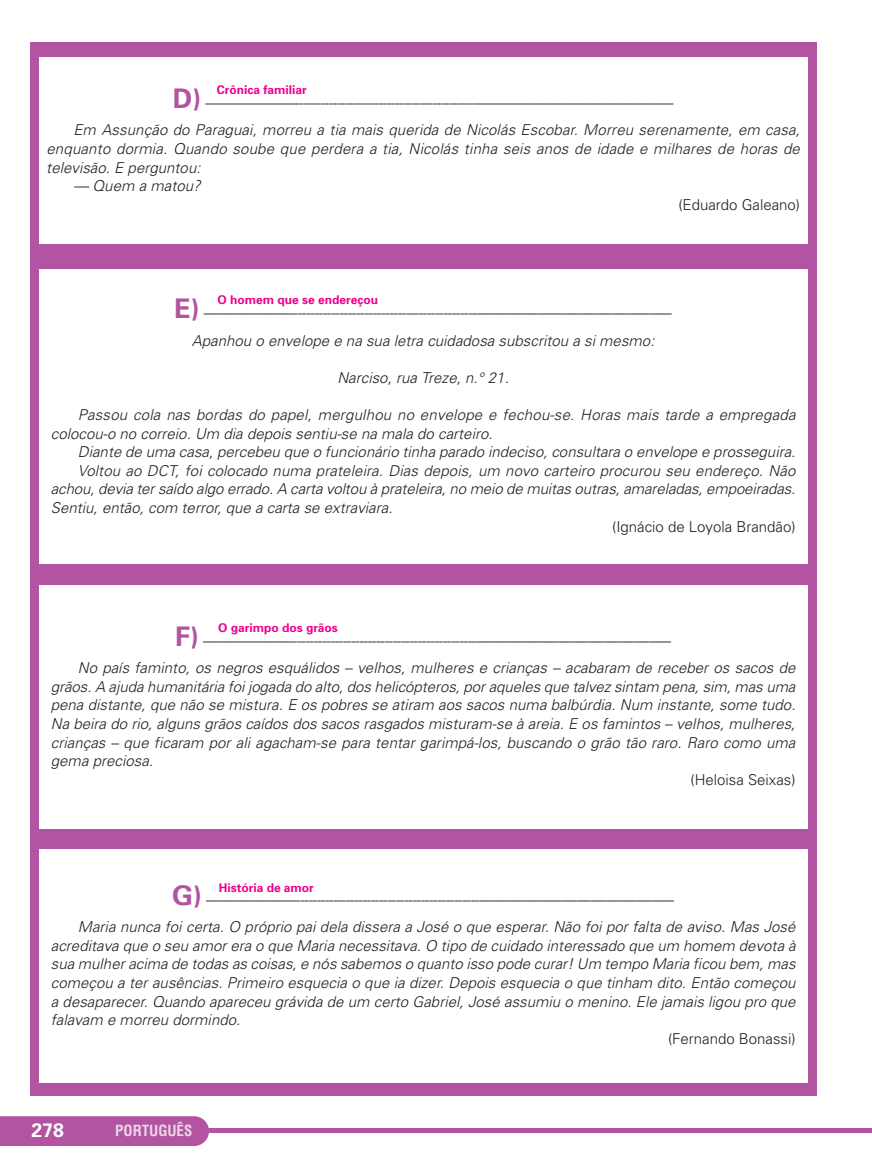
<style>
.page{position:relative;width:872px;height:1170px;background:#fff}
.page>*{position:absolute;margin:0;border:0;box-sizing:border-box;transform-origin:0 0}
.t1{font:700 19.5px "Univers";color:#fff}
.t2{font:italic 300 15px/18.6px "Univers";color:#231f20}
.t3{font:300 15px/27.2px "Univers";color:#231f20;text-align:center}
.t4{font:700 condensed 15px "Helvetica";color:#ebd7e8}
.t5{font:700 12px "Univers";color:#ed028c}
.s1{font-weight:700;font-style:normal;font-size:27px;color:#b254a1}
.s2{font-style:normal}
.s3{font-weight:700;font-size:27px;color:#b254a1}
.s4{font-style:italic}
</style>
<div class="page">
<div style="left:30px;top:43px;width:786px;height:1052px;background:#b254a1"></div>
<hr style="left:0;top:1128px;width:872px;height:4px;background:#b254a1">
<div style="left:0;top:1116px;width:209px;height:29px;background:#b254a1"></div>
<div style="left:39px;top:269px;width:768px;height:295px;background:#fff"></div>
<div style="left:39px;top:585px;width:768px;height:243px;background:#fff"></div>
<div style="left:39px;top:849px;width:768px;height:233px;background:#fff"></div>
<div style="left:39px;top:57px;width:768px;height:187px;background:#fff"></div>
<p class="t5" style="left:217px;top:86px;width:91px">Crônica familiar</p>
<p class="t2" style="left:73px;top:91px;width:731px;line-height:27.2px;text-indent:99px"><span class="s1">D)</span> <span class="s2">——————--------------------------------------------———––––––––––––––––––—<br></span>Em Assunção do Paraguai, morreu a tia mais querida de Nicolás Escobar. Morreu serenamente, em casa,</p>
<p class="t2" style="left:46px;top:141px;width:758px">enquan to dormia. Quando soube que perdera a tia, Nicolás tinha seis anos de idade e milhares de horas de televisão. E perguntou:</p>
<p class="t2" style="left:73px;top:178px;width:132px">— Quem a matou?</p>
<p class="t3" style="left:678px;top:192px;width:123px">(Eduardo Galeano)</p>
<p class="t5" style="left:217px;top:295px;width:162px">O homem que se endereçou</p>
<p class="t3" style="left:174px;top:301px;width:499px"><span class="s3">E)</span> ——————--------------------------------------------———––––––––––––––––––—<br><span class="s4">Apanhou o envelope e na sua letra cuidadosa subscritou a si mesmo:</span></p>
<p class="t2" style="left:337px;top:369px;width:176px">Narciso, rua Treze, n.° 21.</p>
<p class="t2" style="left:51px;top:407px;width:749px;text-indent:27px">Passou cola nas bordas do papel, mergulhou no envelope e fechou-se. Horas mais tarde a empregada colocou-o no correio. Um dia depois sentiu-se na mala do carteiro.</p>
<p class="t2" style="left:78px;top:444px;width:722px">Diante de uma casa, percebeu que o funcionário tinha parado indeciso, consultara o envelope e prosseguira.</p>
<p class="t2" style="left:78px;top:462px;width:722px">Voltou ao DCT, foi colocado numa prateleira. Dias depois, um novo carteiro procurou seu endereço. Não</p>
<p class="t2" style="left:51px;top:481px;width:749px">achou,devia tersaído algo errado.A carta voltou à prateleira,no meio de muitas outras,amareladas,empoeiradas.</p>
<p class="t2" style="left:51px;top:500px;width:346px">Sentiu, então, com terror, que a carta se extraviara.</p>
<p class="t3" style="left:612px;top:514px;width:185px">(Ignácio de Loyola Brandão)</p>
<p class="t5" style="left:218px;top:623px;width:121px">O garimpo dos grãos</p>
<p class="t2" style="left:78px;top:628px;width:722px;line-height:27.2px;text-indent:97px"><span class="s1">F)</span> <span class="s2">——————--------------------------------------------———––––––––––––––––––—<br></span>No país faminto, os negros esquálidos – velhos, mulheres e crianças – acabaram de receber os sacos de</p>
<p class="t2" style="left:51px;top:678px;width:749px;text-align:justify">grãos.A ajuda humanitária foijogada do alto,dos helicópteros,poraqueles que talvez sintam pena,sim,mas uma pena distante, que não se mistura. E os pobres se atiram aos sacos numa balbúrdia. Num instante, some tudo.<br>Na beira do rio, alguns grãos caídos dos sacos rasgados misturam-se à areia. E os famintos – velhos, mulheres, crianças – que ficaram por ali agacham-se para tentar garimpá-los, buscando o grão tão raro. Raro como uma gema preciosa.</p>
<p class="t3" style="left:690px;top:767px;width:106px">(Heloisa Seixas)</p>
<p class="t5" style="left:219px;top:882px;width:97px">História de amor</p>
<p class="t2" style="left:78px;top:887px;width:722px;line-height:27.2px;text-indent:94px"><span class="s1">G)</span> <span class="s2">——————--------------------------------------------———––––––––––––––––––—<br></span>Maria nunca foi certa. O próprio pai dela dissera a José o que esperar. Não foi por falta de aviso. Mas José</p>
<p class="t2" style="left:51px;top:937px;width:749px;text-align:justify">acreditava que o seu amor era o que Maria necessitava. O tipo de cuidado interessado que um homem devota à sua mulheracima de todas as coisas,e nós sabemos o quanto isso pode curar! Um tempo Maria ficou bem,mas começou a ter ausências. Primeiro esquecia o que ia dizer. Depois esquecia o que tinham dito. Então começou a desaparecer. Quando apareceu grávida de um certo Gabriel, José assumiu o menino. Ele jamais ligou pro que falavam e morreu dormindo.</p>
<p class="t3" style="left:668px;top:1026px;width:129px">(Fernando Bonassi)</p>
<h1 class="t1" style="left:32px;top:1123px;width:34px">278</h1>
<p class="t4" style="left:115px;top:1124px;width:79px">PORTUGUÊS</p>
</div>
